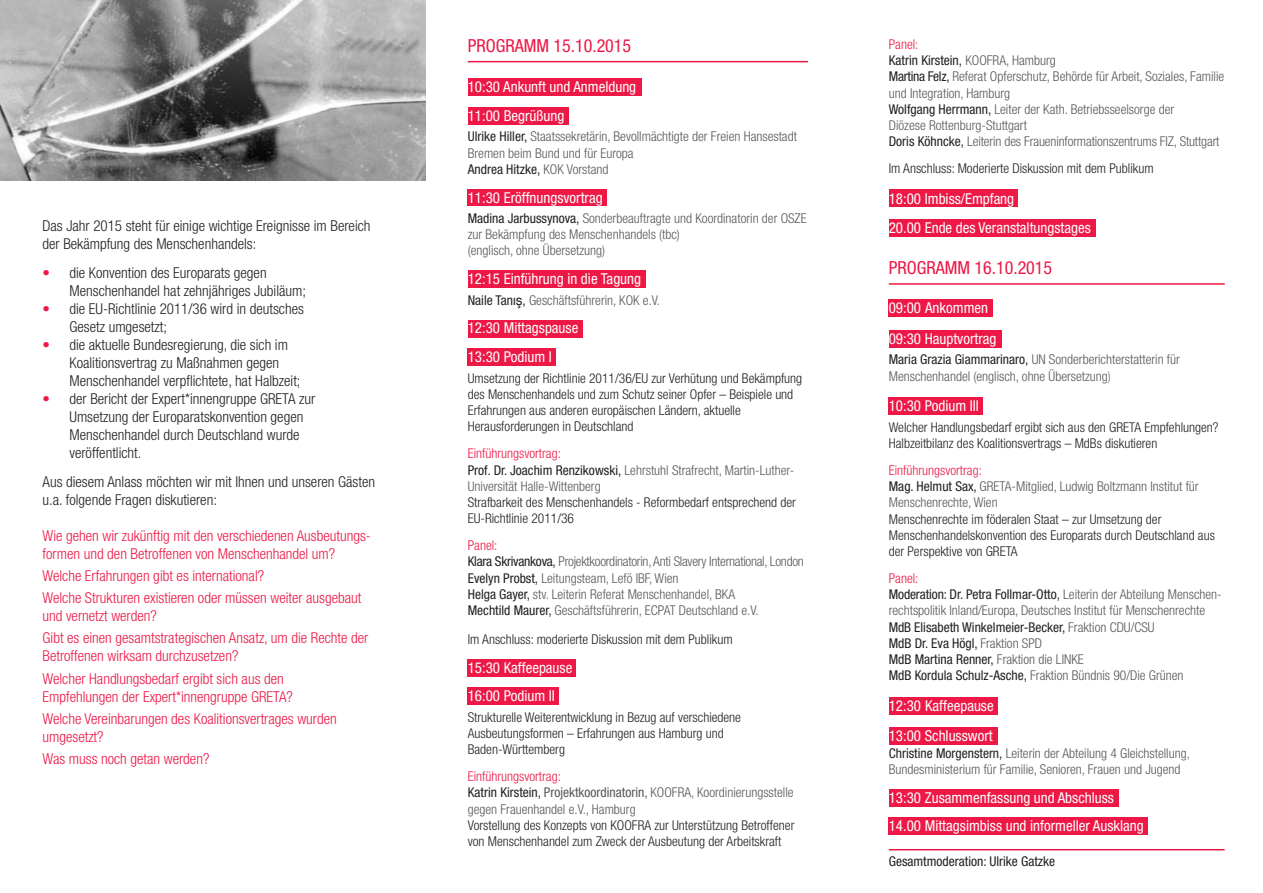
<style>
.page{position:relative;width:1263px;height:893px;background:#fff}
.page>*{position:absolute;margin:0;border:0;box-sizing:border-box;transform-origin:0 0}
.t1{font:condensed 18px "Helvetica Neue";color:#ed1845}
.t2{font:300 condensed 15px/18px "Helvetica Neue";color:#231f20}
.t3{font:300 condensed 15px/18px "Helvetica Neue";color:#ed1845}
.t4{font:condensed 15px "Helvetica Neue";color:#fff}
.t5{font:300 condensed 13.5px/16.2px "Helvetica Neue";color:#57585a}
.t6{font:300 condensed 13.5px/16.2px "Helvetica Neue";color:#231f20}
.t7{font:condensed 13.5px "Helvetica Neue";color:#231f20}
.t8{font:300 condensed 13.5px "Helvetica Neue";color:#ed1845}
.t9{font:300 condensed 13.5px "Helvetica Neue";letter-spacing:-.02em;color:#57585a}
.s1{color:#ed1845}
.s2{font-weight:400;color:#231f20}
.s3{font-weight:300;color:#57585a}
.s4{font-family:"Helvetica";font-weight:400;font-stretch:normal;color:#231f20}
.s5{font-weight:400}
.s6{color:#57585a}
.s7{color:#6c6d70}
</style>
<div class="page">
<div style="left:889px;top:219px;width:206px;height:17px;background:#ed1845"></div>
<div style="left:889px;top:190px;width:128px;height:17px;background:#ed1845"></div>
<div style="left:889px;top:818px;width:259px;height:17px;background:#ed1845"></div>
<div style="left:889px;top:789px;width:229px;height:17px;background:#ed1845"></div>
<div style="left:889px;top:728px;width:109px;height:17px;background:#ed1845"></div>
<div style="left:889px;top:698px;width:109px;height:17px;background:#ed1845"></div>
<div style="left:889px;top:398px;width:94px;height:17px;background:#ed1845"></div>
<div style="left:889px;top:330px;width:112px;height:17px;background:#ed1845"></div>
<div style="left:889px;top:299px;width:104px;height:17px;background:#ed1845"></div>
<div style="left:468px;top:688px;width:91px;height:17px;background:#ed1845"></div>
<div style="left:468px;top:659px;width:108px;height:17px;background:#ed1845"></div>
<div style="left:468px;top:349px;width:88px;height:17px;background:#ed1845"></div>
<div style="left:468px;top:320px;width:115px;height:17px;background:#ed1845"></div>
<div style="left:468px;top:270px;width:177px;height:18px;background:#ed1845"></div>
<div style="left:468px;top:189px;width:139px;height:17px;background:#ed1845"></div>
<div style="left:468px;top:79px;width:174px;height:17px;background:#ed1845"></div>
<div style="left:468px;top:108px;width:100px;height:17px;background:#ed1845"></div>
<hr style="left:468px;top:61px;width:340px;height:1px;background:#ed1845">
<hr style="left:889px;top:283px;width:336px;height:2px;background:#ed1845">
<img style="left:0;top:0;width:425px;height:181px">
<hr style="left:889px;top:849px;width:336px;height:1px;background:#ed1845">
<p class="t2" style="left:43px;top:216px;width:329px">Das Jahr 2015 steht für einige wichtige Ereignisse im Bereich der Bekämpfung des Menschenhandels:</p>
<p class="t2" style="left:70px;top:263px;width:238px;text-indent:-27px"><span class="s1">•</span> die Konvention des Europarats gegen<br>Menschenhandel hat zehnjähriges Jubiläum;</p>
<p class="t2" style="left:70px;top:299px;width:236px;text-indent:-27px"><span class="s1">•</span> die EU-Richtlinie 2011/36 wird in deutsches<br>Gesetz umgesetzt;</p>
<p class="t2" style="left:70px;top:335px;width:233px;text-indent:-27px"><span class="s1">•</span> die aktuelle Bundesregierung, die sich im<br>Koalitionsvertrag zu Maßnahmen gegen<br>Menschenhandel verpflichtete, hat Halbzeit;</p>
<p class="t2" style="left:70px;top:389px;width:247px;text-indent:-27px"><span class="s1">•</span> der Bericht der Expert*innengruppe GRETA zur Umsetzung der Europaratskonvention gegen Menschenhandel durch Deutschland wurde veröffentlicht.</p>
<p class="t2" style="left:43px;top:472px;width:334px">Aus diesem Anlass möchten wir mit Ihnen und unseren Gästen u.a. folgende Fragen diskutieren:</p>
<p class="t3" style="left:43px;top:526px;width:330px">Wie gehen wir zukünftig mit den verschiedenen Ausbeutungs&shy;formen und den Betroffenen von Menschenhandel um?</p>
<p class="t3" style="left:43px;top:566px;width:223px">Welche Erfahrungen gibt es international?</p>
<p class="t3" style="left:43px;top:589px;width:320px">Welche Strukturen existieren oder müssen weiter ausgebaut und vernetzt werden?</p>
<p class="t3" style="left:43px;top:629px;width:327px">Gibt es einen gesamtstrategischen Ansatz, um die Rechte der<br>Betroffenen wirksam durchzusetzen?</p>
<p class="t3" style="left:43px;top:669px;width:252px">Welcher Handlungsbedarf ergibt sich aus den<br>Empfehlungen der Expert*innengruppe GRETA?</p>
<p class="t3" style="left:43px;top:709px;width:296px">Welche Vereinbarungen des Koalitionsvertrages wurden umgesetzt?</p>
<p class="t3" style="left:43px;top:750px;width:168px">Was muss noch getan werden?</p>
<p class="t1" style="left:468px;top:36px;width:165px">PROGRAMM 15.10.2015</p>
<p class="t4" style="left:468px;top:78px;width:170px">10:30 Ankunft und Anmeldung</p>
<p class="t4" style="left:468px;top:107px;width:98px">11:00 Begrüßung</p>
<p class="t5" style="left:468px;top:128px;width:331px"><span class="s2">Ulrike Hiller,</span> Staatssekretärin, Bevollmächtigte der Freien Hansestadt<br>Bremen beim Bund und für Europa</p>
<p class="t7" style="left:468px;top:161px;width:142px">Andrea Hitzke, <span class="s3">KOK Vorstand</span></p>
<p class="t4" style="left:468px;top:189px;width:136px">11:30 Eröffnungsvortrag</p>
<p class="t5" style="left:468px;top:210px;width:341px"><span class="s2">Madina Jarbussynova,</span> Sonderbeauftragte und Koordinatorin der OSZE zur Bekämpfung des Menschenhandels (tbc)</p>
<p class="t5" style="left:468px;top:242px;width:139px">(englisch, ohne Übersetzung)</p>
<p class="t4" style="left:468px;top:270px;width:175px">12:15 Einführung in die Tagung</p>
<p class="t5" style="left:468px;top:292px;width:194px"><span class="s2">Naile Tanı</span><span class="s4">ş</span><span class="s2">,</span> Geschäftsführerin, KOK e.V.</p>
<p class="t4" style="left:468px;top:319px;width:112px">12:30 Mittagspause</p>
<p class="t4" style="left:468px;top:348px;width:86px">13:30 Podium I</p>
<p class="t6" style="left:468px;top:370px;width:336px">Umsetzung der Richtlinie 2011/36/EU zur Verhütung und Bekämpfung des Menschenhandels und zum Schutz seiner Opfer – Beispiele und Erfahrungen aus anderen europäischen Ländern, aktuelle Herausforderungen in Deutschland</p>
<p class="t8" style="left:468px;top:446px;width:95px">Einführungsvortrag:</p>
<p class="t6" style="left:468px;top:461px;width:330px"><span class="s5">Prof. Dr. Joachim Renzikowski,</span> <span class="s6">Lehrstuhl Strafrecht, Martin-Luther-Universität Halle-Wittenberg<br></span>Strafbarkeit des Menschenhandels - Reformbedarf entsprechend der EU-Richtlinie 2011/36</p>
<p class="t8" style="left:468px;top:538px;width:31px">Panel:</p>
<p class="t9" style="left:468px;top:554px;width:338px"><span class="s2">Klara Skrivankova,</span> Projektkoordinatorin, Anti Slavery International, London</p>
<p class="t5" style="left:468px;top:569px;width:212px"><span class="s2">Evelyn Probst,</span> Leitungsteam, Lefö IBF, Wien</p>
<p class="t5" style="left:468px;top:586px;width:269px"><span class="s2">Helga Gayer,</span> stv. Leiterin Referat Menschenhandel, BKA</p>
<p class="t5" style="left:468px;top:602px;width:292px"><span class="s2">Mechtild Maurer,</span> Geschäftsführerin, ECPAT Deutschland e.V.</p>
<p class="t6" style="left:468px;top:631px;width:266px">Im Anschluss: moderierte Diskussion mit dem Publikum</p>
<p class="t4" style="left:468px;top:658px;width:106px">15:30 Kaffeepause</p>
<p class="t4" style="left:468px;top:687px;width:89px">16:00 Podium II</p>
<p class="t6" style="left:468px;top:709px;width:275px">Strukturelle Weiterentwicklung in Bezug auf verschiedene<br>Ausbeutungsformen – Erfahrungen aus Hamburg und<br>Baden-Württemberg</p>
<p class="t8" style="left:468px;top:769px;width:95px">Einführungsvortrag:</p>
<p class="t5" style="left:468px;top:784px;width:327px"><span class="s2">Katrin Kirstein,</span> <span class="s5">Projektkoordinatorin,</span> KOOFRA, Koordinierungsstelle gegen Frauenhandel e.V., Hamburg</p>
<p class="t6" style="left:468px;top:817px;width:328px">Vorstellung des Konzepts von KOOFRA zur Unterstützung Betroffener von Menschenhandel zum Zweck der Ausbeutung der Arbeitskraft</p>
<p class="t8" style="left:889px;top:36px;width:31px">Panel:</p>
<p class="t7" style="left:889px;top:53px;width:169px">Katrin Kirstein, <span class="s3">KOOFRA, Hamburg</span></p>
<p class="t5" style="left:889px;top:68px;width:337px"><span class="s2">Martina Felz,</span> Referat Opferschutz, Behörde für Arbeit, Soziales, Familie und Integration, Hamburg<br><span class="s2">Wolfgang Herrmann,</span> Leiter der Kath. Betriebsseelsorge der<br>Diözese Rottenburg-Stuttgart</p>
<p class="t5" style="left:889px;top:133px;width:332px"><span class="s2">Doris Köhncke,</span> Leiterin des Fraueninformationszentrums FIZ, Stuttgart</p>
<p class="t6" style="left:889px;top:160px;width:266px">Im Anschluss: Moderierte Diskussion mit dem Publikum</p>
<p class="t4" style="left:889px;top:190px;width:127px">18:00 Imbiss/Empfang</p>
<p class="t4" style="left:889px;top:219px;width:204px">20.00 Ende des Veranstaltungstages</p>
<p class="t1" style="left:889px;top:257px;width:165px">PROGRAMM 16.10.2015</p>
<p class="t4" style="left:889px;top:299px;width:101px">09:00 Ankommen</p>
<p class="t4" style="left:889px;top:330px;width:109px">09:30 Hauptvortrag</p>
<p class="t5" style="left:889px;top:351px;width:293px"><span class="s2">Maria Grazia Giammarinaro,</span> UN Sonderberichterstatterin für</p>
<p class="t5" style="left:889px;top:368px;width:224px">Menschenhandel (englisch, ohne Übersetzung<span class="s7">)</span></p>
<p class="t4" style="left:889px;top:397px;width:92px">10:30 Podium III</p>
<p class="t6" style="left:889px;top:419px;width:331px">Welcher Handlungsbedarf ergibt sich aus den GRETA Empfehlungen?<br>Halbzeitbilanz des Koalitionsvertrags – MdBs diskutieren</p>
<p class="t8" style="left:889px;top:462px;width:95px">Einführungsvortrag:</p>
<p class="t5" style="left:889px;top:478px;width:311px"><span class="s2">Mag. Helmut Sax,</span> GRETA-Mitglied, Ludwig Boltzmann Institut für<br>Menschenrechte, Wien</p>
<p class="t6" style="left:889px;top:510px;width:274px">Menschenrechte im föderalen Staat – zur Umsetzung der</p>
<p class="t6" style="left:889px;top:527px;width:328px">Menschenhandelskonvention des Europarats durch Deutschland aus der Perspektive von GRETA</p>
<p class="t8" style="left:889px;top:570px;width:31px">Panel:</p>
<p class="t5" style="left:889px;top:586px;width:334px"><span class="s2">Moderation: Dr. Petra Follmar-Otto,</span> Leiterin der Abteilung Menschen&shy;rechtspolitik Inland/Europa, Deutsches Institut für Menschenrechte</p>
<p class="t7" style="left:889px;top:619px;width:267px">MdB Elisabeth Winkelmeier-Becker, <span class="s3">Fraktion CDU/CSU</span></p>
<p class="t7" style="left:889px;top:635px;width:155px">MdB Dr. Eva Högl, <span class="s3">Fraktion SPD</span></p>
<p class="t7" style="left:889px;top:651px;width:197px">MdB Martina Renner, <span class="s3">Fraktion die LINKE</span></p>
<p class="t5" style="left:889px;top:667px;width:296px"><span class="s2">MdB Kordula Schulz-Asche,</span> Fraktion Bündnis 90/Die Grünen</p>
<p class="t4" style="left:889px;top:697px;width:106px">12:30 Kaffeepause</p>
<p class="t4" style="left:889px;top:727px;width:105px">13:00 Schlusswort</p>
<p class="t5" style="left:889px;top:744px;width:303px"><span class="s2">Christine Morgenstern,</span> Leiterin der Abteilung 4 Gleichstellung,</p>
<p class="t5" style="left:889px;top:761px;width:293px">Bundesministerium für Familie, Senioren, Frauen und Jugend</p>
<p class="t4" style="left:889px;top:788px;width:227px">13:30 Zusammenfassung und Abschluss</p>
<p class="t4" style="left:889px;top:817px;width:256px">14.00 Mittagsimbiss und informeller Ausklang</p>
<p class="t7" style="left:889px;top:853px;width:168px">Gesamtmoderation: Ulrike Gatzke</p>
</div>
